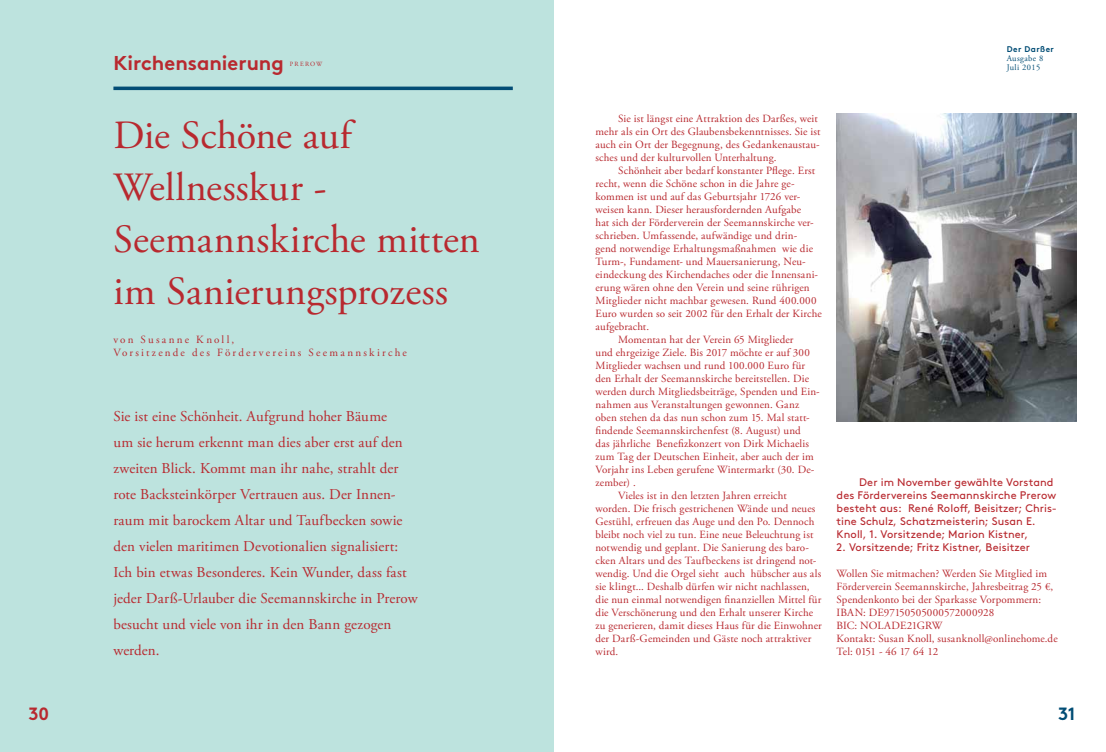
<style>
.page{position:relative;width:1106px;height:752px;background:#fff}
.page>*{position:absolute;margin:0;border:0;box-sizing:border-box;transform-origin:0 0}
.t1{font:40px/52px "Adobe Garamond Pro";letter-spacing:.005em;color:#b8292f}
.t2{font:700 20px "Brown";color:#b8292f}
.t3{font:700 17.7px "Brown";color:#024d75}
.t4{font:700 17.7px "Brown";color:#b8292f}
.t5{font:15px/26px "Adobe Garamond Pro";letter-spacing:.01em;color:#b8292f}
.t6{font:11px/13px "Adobe Garamond Pro";letter-spacing:.015em;color:#b8292f}
.t7{font:11px/13px "Brown";letter-spacing:.005em;color:#b8292f}
.t8{font:11px/13px "Adobe Garamond Pro";letter-spacing:.2em;color:#b8292f}
.t9{font:8.5px/8.8px "Adobe Garamond Pro";letter-spacing:.05em;color:#024d75}
.t10{font:700 8.3px "Brown";letter-spacing:.05em;color:#024d75}
.t11{font:6.4px "Adobe Garamond Pro";letter-spacing:.2em;color:#b8292f}
</style>
<div class="page">
<div style="left:0;top:0;width:553px;height:751px;background:#bde3de"></div>
<svg style="left:113px;top:86px;width:400px;height:4px;background:#1d6284"></svg>
<img style="left:836px;top:113px;width:240px;height:308px">
<h3 class="t4" style="left:28px;top:699px;width:22px">30</h3>
<h2 class="t2" style="left:113px;top:46px;width:172px">Kirchensanierung</h2>
<p class="t11" style="left:290px;top:60px;width:34px">PREROW</p>
<h1 class="t1" style="left:113px;top:110px;width:368px">Die Schöne auf<br>Wellnesskur -<br>Seemannskirche mitten im Sanierungsprozess</h1>
<p class="t8" style="left:113px;top:333px;width:295px">von Susanne Knoll,<br>Vorsitzende des Fördervereins Seemannskirche</p>
<p class="t5" style="left:113px;top:403px;width:306px">Sie ist eine Schönheit. Aufgrund hoher Bäume<br>um sie herum erkennt man dies aber erst auf den zweiten Blick. Kommt man ihr nahe, strahlt der rote Backsteinkörper Vertrauen aus. Der Innen&shy;raum mit barockem Altar und Taufbecken sowie den vielen maritimen Devotionalien signalisiert:<br>Ich bin etwas Besonderes. Kein Wunder, dass fast jeder Darß-Urlauber die Seemannskirche in Prerow besucht und viele von ihr in den Bann gezogen werden.</p>
<p class="t10" style="left:1006px;top:42px;width:49px">Der Darßer</p>
<p class="t9" style="left:1006px;top:54px;width:38px">Ausgabe 8<br>Juli 2015</p>
<p class="t6" style="left:595px;top:112px;width:226px;text-indent:23px">Sie ist längst eine Attraktion des Darßes, weit mehr als ein Ort des Glaubensbekenntnisses. Sie ist auch ein Ort der Begegnung, des Gedankenaustau&shy;sches und der kulturvollen Unterhaltung.</p>
<p class="t6" style="left:618px;top:164px;width:199px">Schönheit aber bedarf konstanter Pflege. Erst</p>
<p class="t6" style="left:595px;top:177px;width:200px">recht, wenn die Schöne schon in die Jahre ge-</p>
<p class="t6" style="left:595px;top:190px;width:206px">kommen ist und auf das Geburtsjahr 1726 ver-</p>
<p class="t6" style="left:595px;top:203px;width:207px">weisen kann. Dieser herausfordernden Aufgabe</p>
<p class="t6" style="left:595px;top:216px;width:220px">hat sich der Förderverein der Seemannskirche ver-</p>
<p class="t6" style="left:595px;top:229px;width:203px">schrieben. Umfassende, aufwändige und drin-</p>
<p class="t6" style="left:595px;top:242px;width:219px">gend notwendige Erhaltungsmaßnahmen wie die</p>
<p class="t6" style="left:595px;top:255px;width:212px">Turm-, Fundament- und Mauersanierung, Neu-</p>
<p class="t6" style="left:595px;top:268px;width:224px">eindeckung des Kirchendaches oder die Innensani-</p>
<p class="t6" style="left:595px;top:281px;width:216px">erung wären ohne den Verein und seine rührigen</p>
<p class="t6" style="left:595px;top:294px;width:222px">Mitglieder nicht machbar gewesen. Rund 400.000</p>
<p class="t6" style="left:595px;top:307px;width:228px">Euro wurden so seit 2002 für den Erhalt der Kirche</p>
<p class="t6" style="left:595px;top:320px;width:55px">aufgebracht.</p>
<p class="t6" style="left:618px;top:333px;width:177px">Momentan hat der Verein 65 Mitglieder</p>
<p class="t6" style="left:595px;top:346px;width:216px">und ehrgeizige Ziele. Bis 2017 möchte er auf 300</p>
<p class="t6" style="left:595px;top:359px;width:211px">Mitglieder wachsen und rund 100.000 Euro für</p>
<p class="t6" style="left:595px;top:372px;width:215px">den Erhalt der Seemannskirche bereitstellen. Die</p>
<p class="t6" style="left:595px;top:385px;width:226px">werden durch Mitgliedsbeiträge, Spenden und Ein-</p>
<p class="t6" style="left:595px;top:398px;width:205px">nahmen aus Veranstaltungen gewonnen. Ganz</p>
<p class="t6" style="left:595px;top:411px;width:215px">oben stehen da das nun schon zum 15. Mal statt-</p>
<p class="t6" style="left:595px;top:424px;width:207px">findende Seemannskirchenfest (8. August) und</p>
<p class="t6" style="left:595px;top:437px;width:215px">das jährliche Benefizkonzert von Dirk Michaelis</p>
<p class="t6" style="left:595px;top:450px;width:220px">zum Tag der Deutschen Einheit, aber auch der im</p>
<p class="t6" style="left:595px;top:463px;width:220px">Vorjahr ins Leben gerufene Wintermarkt (30. De-</p>
<p class="t6" style="left:595px;top:476px;width:42px">zember) .</p>
<p class="t6" style="left:618px;top:489px;width:170px">Vieles ist in den letzten Jahren erreicht</p>
<p class="t6" style="left:595px;top:502px;width:221px">worden. Die frisch gestrichenen Wände und neues</p>
<p class="t6" style="left:595px;top:515px;width:220px">Gestühl, erfreuen das Auge und den Po. Dennoch</p>
<p class="t6" style="left:595px;top:528px;width:219px">bleibt noch viel zu tun. Eine neue Beleuchtung ist</p>
<p class="t6" style="left:595px;top:541px;width:215px">notwendig und geplant. Die Sanierung des baro-</p>
<p class="t6" style="left:595px;top:554px;width:222px">cken Altars und des Taufbeckens ist dringend not-</p>
<p class="t6" style="left:595px;top:567px;width:227px">wendig. Und die Orgel sieht auch hübscher aus als</p>
<p class="t6" style="left:595px;top:580px;width:216px">sie klingt... Deshalb dürfen wir nicht nachlassen,</p>
<p class="t6" style="left:595px;top:593px;width:227px">die nun einmal notwendigen finanziellen Mittel für</p>
<p class="t6" style="left:595px;top:606px;width:219px">die Verschönerung und den Erhalt unserer Kirche</p>
<p class="t6" style="left:595px;top:619px;width:228px">zu generieren, damit dieses Haus für die Einwohner</p>
<p class="t6" style="left:595px;top:632px;width:217px">der Darß-Gemeinden und Gäste noch attraktiver</p>
<p class="t6" style="left:595px;top:645px;width:24px">wird.</p>
<p class="t7" style="left:836px;top:474px;width:222px;text-indent:23px">Der im November gewählte Vorstand des Fördervereins Seemannskirche Prerow besteht aus: René Roloff, Beisitzer; Chris&shy;tine Schulz, Schatzmeisterin; Susan E.<br>Knoll, 1. Vorsitzende; Marion Kistner,</p>
<p class="t7" style="left:836px;top:539px;width:195px">2. Vorsitzende; Fritz Kistner, Beisitzer</p>
<p class="t6" style="left:836px;top:567px;width:223px">Wollen Sie mitmachen? Werden Sie Mitglied im Förderverein Seemannskirche, Jahresbeitrag 25 €, Spendenkonto bei der Sparkasse Vorpommern:<br>IBAN: DE97150505000572000928<br>BIC: NOLADE21GRW<br>Kontakt: Susan Knoll, susanknoll@onlinehome.de Tel: 0151 - 46 17 64 12</p>
<h3 class="t3" style="left:1058px;top:699px;width:19px">31</h3>
</div>
